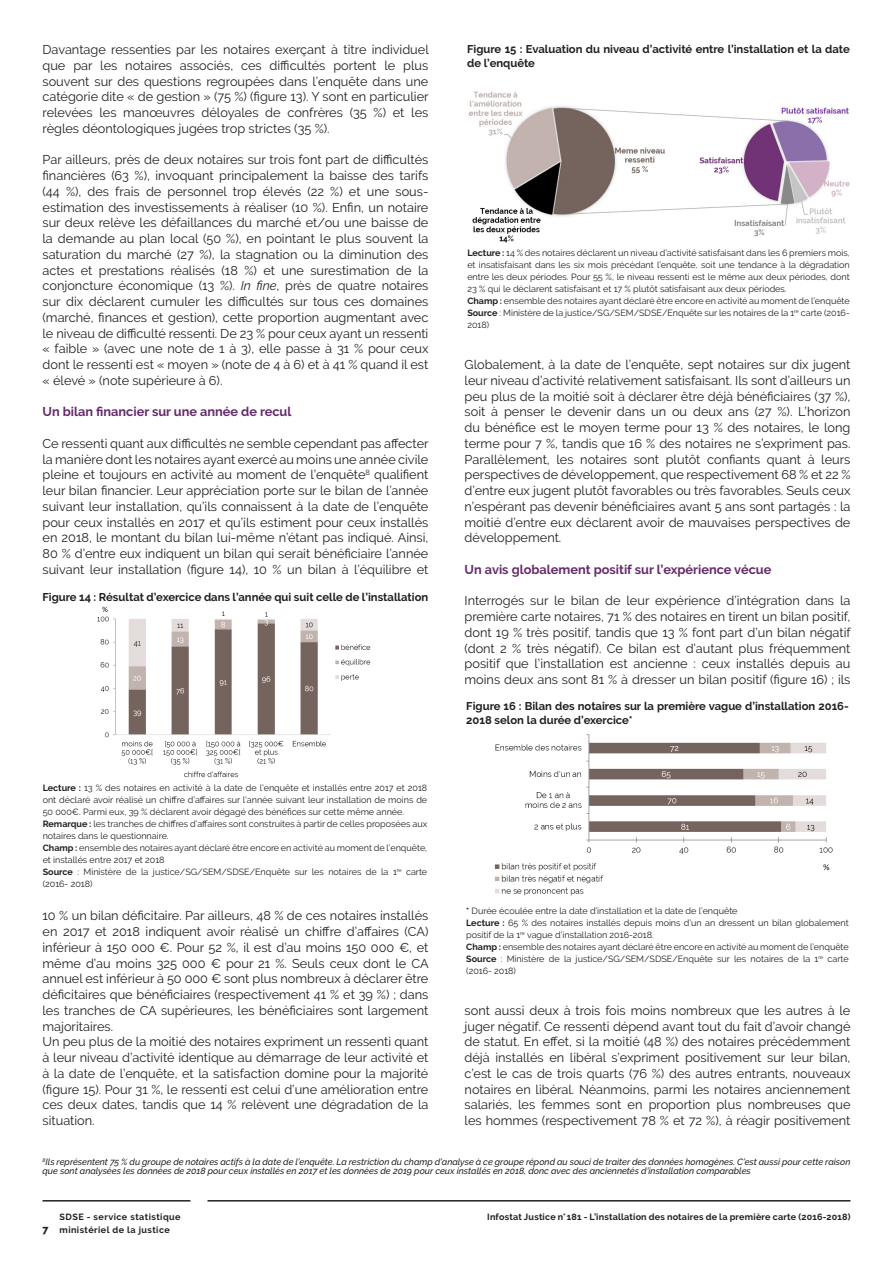
<style>
.page{position:relative;width:893px;height:1263px;background:#fff}
.page>*{position:absolute;margin:0;border:0;box-sizing:border-box;transform-origin:0 0}
.texte_principal{font:12.75px/15.8px "Raleway";color:#231f20;text-align:justify}
.titres_paragraphes{font:700 12.75px "Raleway";color:#66296b}
.Titre_figure{font:700 11.25px/13.5px "Raleway";color:#231f20}
.t1{font:800 10.5px "Raleway";color:#231f20}
.légende{font:9px/12px "Raleway";color:#231f20}
.note_de_bas_de_page{font:italic 500 9px/9px "Raleway";color:#231f20}
.t2{font:700 9px "Raleway";letter-spacing:.025em;color:#231f20}
.t3{font:700 9px "Raleway";letter-spacing:.05em;color:#231f20}
.s1{font-style:italic}
.s2{font-weight:700}
</style>
<div class="page">
<img style="left:97px;top:606px;width:274px;height:172px">
<img style="left:468px;top:91px;width:382px;height:152px">
<img style="left:494px;top:734px;width:339px;height:162px">
<hr style="left:43px;top:1200px;width:147px;height:1px;background:#231f20">
<hr style="left:207px;top:1200px;width:643px;height:1px;background:#231f20">
<p class="texte_principal" style="left:43px;top:42px;width:388px">Davantage ressenties par les notaires exerçant à titre individuel que par les notaires associés, ces difficultés portent le plus souvent sur des questions regroupées dans l’enquête dans une catégorie dite « de gestion » (75 %) (figure 13). Y sont en particulier relevées les manœuvres déloyales de confrères (35 %) et les règles déontologiques jugées trop strictes (35 %).</p>
<p class="texte_principal" style="left:43px;top:152px;width:387px">Par ailleurs, près de deux notaires sur trois font part de difficultés financières (63 %), invoquant principalement la baisse des tarifs (44 %), des frais de personnel trop élevés (22 %) et une sous&shy;estimation des investissements à réaliser (10 %). Enfin, un notaire sur deux relève les défaillances du marché et/ou une baisse de la demande au plan local (50 %), en pointant le plus souvent la saturation du marché (27 %), la stagnation ou la diminution des actes et prestations réalisés (18 %) et une surestimation de la conjoncture économique (13 %). <span class="s1">In fine</span>, près de quatre notaires sur dix déclarent cumuler les difficultés sur tous ces domaines (marché, finances et gestion), cette proportion augmentant avec le niveau de difficulté ressenti. De 23 % pour ceux ayant un ressenti « faible » (avec une note de 1 à 3), elle passe à 31 % pour ceux dont le ressenti est « moyen » (note de 4 à 6) et à 41 % quand il est « élevé » (note supérieure à 6).</p>
<p class="titres_paragraphes" style="left:43px;top:404px;width:251px">Un bilan financier sur une année de recul</p>
<p class="texte_principal" style="left:43px;top:435px;width:388px">Ce ressenti quant aux difficultés ne semble cependant pas affecter la manière dont les notaires ayant exercé au moins une année civile pleine et toujours en activité au moment de l’enquête<sup>8</sup> qualifient leur bilan financier. Leur appréciation porte sur le bilan de l’année suivant leur installation, qu’ils connaissent à la date de l’enquête pour ceux installés en 2017 et qu’ils estiment pour ceux installés en 2018, le montant du bilan lui-même n’étant pas indiqué. Ainsi, 80 % d’entre eux indiquent un bilan qui serait bénéficiaire l’année suivant leur installation (figure 14), 10 % un bilan à l’équilibre et</p>
<p class="Titre_figure" style="left:43px;top:590px;width:387px">Figure 14 : Résultat d’exercice dans l’année qui suit celle de l’installation</p>
<p class="légende" style="left:43px;top:782px;width:386px;text-align:justify"><span class="s2">Lecture :</span> 13 % des notaires en activité à la date de l’enquête et installés entre 2017 et 2018 ont déclaré avoir réalisé un chiffre d’affaires sur l’année suivant leur installation de moins de 50 000€. Parmi eux, 39 % déclarent avoir dégagé des bénéfices sur cette même année.</p>
<p class="légende" style="left:43px;top:818px;width:386px"><span class="s2">Remarque :</span> les tranches de chiffres d’affaires sont construites à partir de celles proposées aux notaires dans le questionnaire.</p>
<p class="légende" style="left:43px;top:842px;width:386px"><span class="s2">Champ :</span> ensemble des notaires ayant déclaré être encore en activité au moment de l’enquête, et installés entre 2017 et 2018</p>
<p class="légende" style="left:43px;top:866px;width:386px"><span class="s2">Source</span> : Ministère de la justice/SG/SEM/SDSE/Enquête sur les notaires de la 1<sup>re</sup> carte (2016- 2018)</p>
<p class="texte_principal" style="left:43px;top:908px;width:388px">10 % un bilan déficitaire. Par ailleurs, 48 % de ces notaires installés en 2017 et 2018 indiquent avoir réalisé un chiffre d’affaires (CA) inférieur à 150 000 €. Pour 52 %, il est d’au moins 150 000 €, et même d’au moins 325 000 € pour 21 %. Seuls ceux dont le CA annuel est inférieur à 50 000 € sont plus nombreux à déclarer être déficitaires que bénéficiaires (respectivement 41 % et 39 %) ; dans les tranches de CA supérieures, les bénéficiaires sont largement majoritaires.</p>
<p class="texte_principal" style="left:43px;top:1034px;width:387px">Un peu plus de la moitié des notaires expriment un ressenti quant à leur niveau d’activité identique au démarrage de leur activité et à la date de l’enquête, et la satisfaction domine pour la majorité (figure 15). Pour 31 %, le ressenti est celui d’une amélioration entre ces deux dates, tandis que 14 % relèvent une dégradation de la situation.</p>
<p class="Titre_figure" style="left:467px;top:42px;width:384px">Figure 15 : Evaluation du niveau d’activité entre l’installation et la date de l’enquête</p>
<p class="légende" style="left:467px;top:247px;width:384px;text-align:justify"><span class="s2">Lecture :</span> 14 % des notaires déclarent un niveau d’activité satisfaisant dans les 6 premiers mois, et insatisfaisant dans les six mois précédant l’enquête, soit une tendance à la dégradation entre les deux périodes. Pour 55 %, le niveau ressenti est le même aux deux périodes, dont 23 % qui le déclarent satisfaisant et 17 % plutôt satisfaisant aux deux périodes.</p>
<p class="légende" style="left:467px;top:295px;width:384px"><span class="s2">Champ :</span> ensemble des notaires ayant déclaré être encore en activité au moment de l’enquête</p>
<p class="légende" style="left:467px;top:307px;width:384px"><span class="s2">Source</span> : Ministère de la justice/SG/SEM/SDSE/Enquête sur les notaires de la 1<sup>re</sup> carte (2016-<br>2018)</p>
<p class="texte_principal" style="left:465px;top:357px;width:387px">Globalement, à la date de l’enquête, sept notaires sur dix jugent leur niveau d’activité relativement satisfaisant. Ils sont d’ailleurs un peu plus de la moitié soit à déclarer être déjà bénéficiaires (37 %), soit à penser le devenir dans un ou deux ans (27 %). L’horizon du bénéfice est le moyen terme pour 13 % des notaires, le long terme pour 7 %, tandis que 16 % des notaires ne s’expriment pas.<br>Parallèlement, les notaires sont plutôt confiants quant à leurs perspectives de développement, que respectivement 68 % et 22 % d’entre eux jugent plutôt favorables ou très favorables. Seuls ceux n’espérant pas devenir bénéficiaires avant 5 ans sont partagés : la moitié d’entre eux déclarent avoir de mauvaises perspectives de développement.</p>
<p class="titres_paragraphes" style="left:465px;top:562px;width:308px">Un avis globalement positif sur l’expérience vécue</p>
<p class="texte_principal" style="left:465px;top:593px;width:388px">Interrogés sur le bilan de leur expérience d’intégration dans la première carte notaires, 71 % des notaires en tirent un bilan positif, dont 19 % très positif, tandis que 13 % font part d’un bilan négatif (dont 2 % très négatif). Ce bilan est d’autant plus fréquemment positif que l’installation est ancienne : ceux installés depuis au moins deux ans sont 81 % à dresser un bilan positif (figure 16) ; ils</p>
<p class="Titre_figure" style="left:466px;top:700px;width:384px">Figure 16 : Bilan des notaires sur la première vague d’installation 2016-<br>2018 selon la durée d’exercice*</p>
<p class="légende" style="left:466px;top:905px;width:273px"><span class="s2">*</span> Durée écoulée entre la date d’installation et la date de l’enquête</p>
<p class="légende" style="left:466px;top:917px;width:384px"><span class="s2">Lecture :</span> 65 % des notaires installés depuis moins d’un an dressent un bilan globalement positif de la 1<sup>re</sup> vague d’installation 2016-2018.</p>
<p class="légende" style="left:466px;top:941px;width:384px"><span class="s2">Champ :</span> ensemble des notaires ayant déclaré être encore en activité au moment de l’enquête</p>
<p class="légende" style="left:466px;top:953px;width:384px"><span class="s2">Source</span> : Ministère de la justice/SG/SEM/SDSE/Enquête sur les notaires de la 1<sup>re</sup> carte (2016- 2018)</p>
<p class="texte_principal" style="left:465px;top:1002px;width:387px">sont aussi deux à trois fois moins nombreux que les autres à le juger négatif. Ce ressenti dépend avant tout du fait d’avoir changé de statut. En effet, si la moitié (48 %) des notaires précédemment déjà installés en libéral s’expriment positivement sur leur bilan, c’est le cas de trois quarts (76 %) des autres entrants, nouveaux notaires en libéral. Néanmoins, parmi les notaires anciennement salariés, les femmes sont en proportion plus nombreuses que les hommes (respectivement 78 % et 72 %), à réagir positivement</p>
<p class="note_de_bas_de_page" style="left:43px;top:1157px;width:809px"><sup>8</sup>Ils représentent 75 % du groupe de notaires actifs à la date de l’enquête. La restriction du champ d’analyse à ce groupe répond au souci de traiter des données homogènes. C’est aussi pour cette raison que sont analysées les données de 2018 pour ceux installés en 2017 et les données de 2019 pour ceux installés en 2018, donc avec des anciennetés d’installation comparables</p>
<p class="t1" style="left:43px;top:1223px;width:8px">7</p>
<p class="t3" style="left:60px;top:1212px;width:123px">SDSE - service statistique</p>
<p class="t2" style="left:487px;top:1212px;width:365px">Infostat Justice n°181 - L’installation des notaires de la première carte (2016-2018)</p>
<p class="t3" style="left:60px;top:1224px;width:112px">ministériel de la justice</p>
</div>
